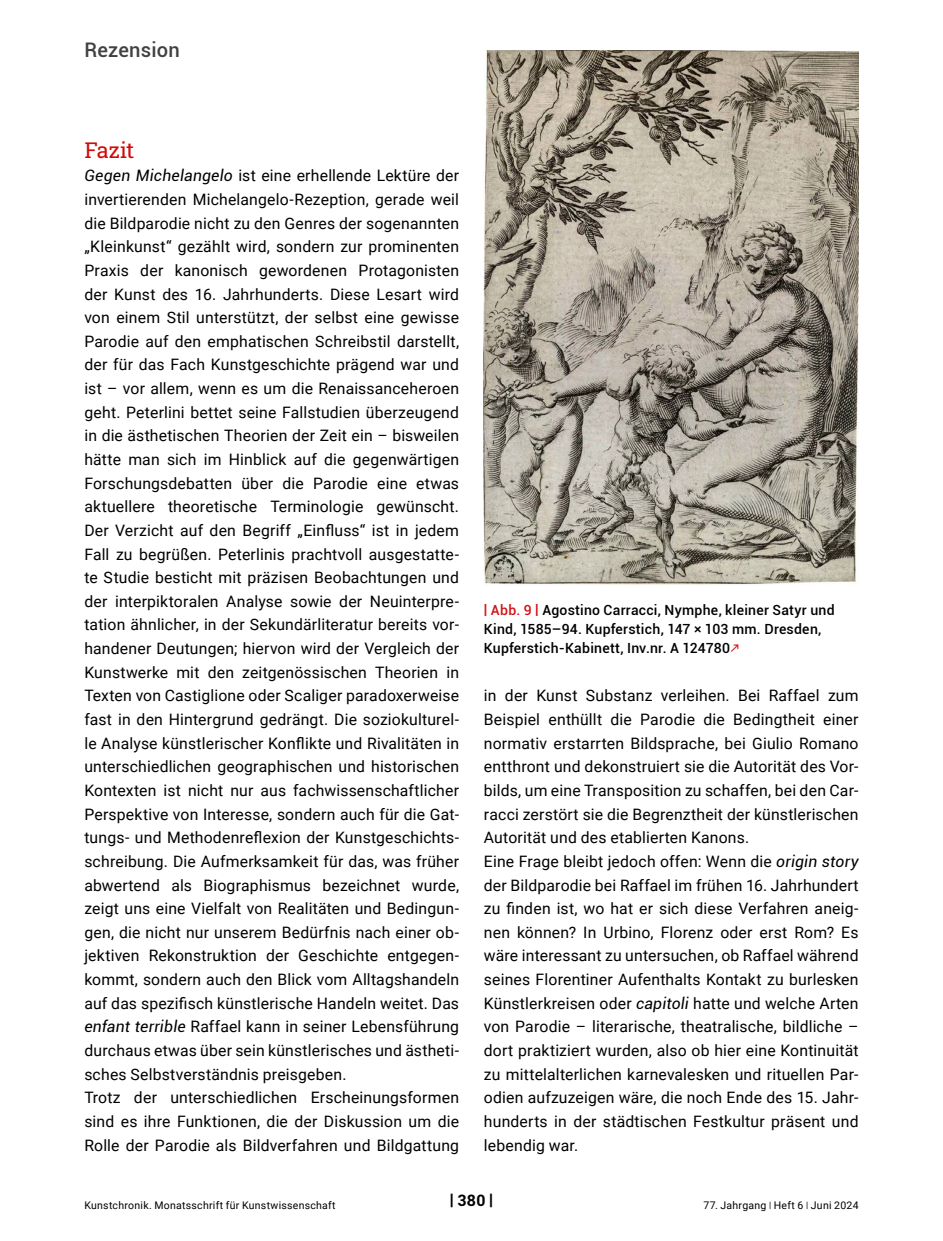
<style>
.page{position:relative;width:943px;height:1241px;background:#fff}
.page>*{position:absolute;margin:0;border:0;box-sizing:border-box;transform-origin:0 0}
.ZÜ_KC{font:21.88px "Roboto Slab";letter-spacing:-.01em;color:#d30909}
.t1{font:500 20.12px "Roboto";letter-spacing:.01em;color:#424141}
.Fließtext{font:15.75px/23.6px "Roboto";letter-spacing:.01em;color:#000;text-align:justify}
.t2{font:700 15.75px "Roboto";color:#000}
.t3{font:500 14px/19.2px "Roboto";letter-spacing:.02em;color:#000}
.t4{font:10.5px "Roboto";letter-spacing:.025em;color:#000}
.s1{font-style:italic}
.s2{font-weight:700;color:#d31216}
.s3{color:#d31216}
.s4{font-size:8.75px}
</style>
<div class="page">
<img style="left:484px;top:51px;width:374px;height:534px">
<p class="t1" style="left:84px;top:36px;width:97px">Rezension</p>
<p class="ZÜ_KC" style="left:84px;top:135px;width:51px">Fazit</p>
<p class="Fließtext" style="left:84px;top:163px;width:376px"><span class="s1">Gegen Michelangelo</span> ist eine erhellende Lektüre der invertierenden Michelangelo-Rezeption, gerade weil die Bildparodie nicht zu den Genres der sogenannten „Kleinkunst“ gezählt wird, sondern zur prominenten Praxis der kanonisch gewordenen Protagonisten der Kunst des 16. Jahrhunderts. Diese Lesart wird von einem Stil unterstützt, der selbst eine gewisse Parodie auf den emphatischen Schreibstil darstellt, der für das Fach Kunstgeschichte prägend war und ist – vor allem, wenn es um die Renaissanceheroen geht. Peterlini bettet seine Fallstudien überzeugend in die ästhetischen Theorien der Zeit ein – bisweilen hätte man sich im Hinblick auf die gegenwärtigen Forschungsdebatten über die Parodie eine etwas aktuellere theoretische Terminologie gewünscht.<br>Der Verzicht auf den Begriff „Einfluss“ ist in jedem Fall zu begrüßen. Peterlinis prachtvoll ausgestatte&shy;te Studie besticht mit präzisen Beobachtungen und der interpiktoralen Analyse sowie der Neuinterpre&shy;tation ähnlicher, in der Sekundärliteratur bereits vor&shy;handener Deutungen; hiervon wird der Vergleich der Kunstwerke mit den zeitgenössischen Theorien in Texten von Castiglione oder Scaliger paradoxerweise fast in den Hintergrund gedrängt. Die soziokulturel&shy;le Analyse künstlerischer Konflikte und Rivalitäten in unterschiedlichen geographischen und historischen Kontexten ist nicht nur aus fachwissenschaftlicher Perspektive von Interesse, sondern auch für die Gat&shy;tungs- und Methodenreflexion der Kunstgeschichts&shy;schreibung. Die Aufmerksamkeit für das, was früher abwertend als Biographismus bezeichnet wurde, zeigt uns eine Vielfalt von Realitäten und Bedingun&shy;gen, die nicht nur unserem Bedürfnis nach einer ob&shy;jektiven Rekonstruktion der Geschichte entgegen&shy;kommt, sondern auch den Blick vom Alltagshandeln auf das spezifisch künstlerische Handeln weitet. Das <span class="s1">enfant terrible</span> Raffael kann in seiner Lebensführung durchaus etwas über sein künstlerisches und ästheti&shy;sches Selbstverständnis preisgeben.</p>
<p class="Fließtext" style="left:84px;top:1085px;width:376px">Trotz der unterschiedlichen Erscheinungsformen sind es ihre Funktionen, die der Diskussion um die Rolle der Parodie als Bildverfahren und Bildgattung</p>
<p class="t3" style="left:484px;top:599px;width:352px"><span class="s2">|</span> <span class="s3">Abb. 9</span> <span class="s2">|</span> Agostino Carracci, Nymphe, kleiner Satyr und<br>Kind, 1585–94. Kupferstich, 147 × 103 mm. Dresden,<br>Kupferstich-Kabinett, Inv.nr. A 124780</p>
<p class="Fließtext" style="left:484px;top:683px;width:376px">in der Kunst Substanz verleihen. Bei Raffael zum Beispiel enthüllt die Parodie die Bedingtheit einer normativ erstarrten Bildsprache, bei Giulio Romano entthront und dekonstruiert sie die Autorität des Vor&shy;bilds, um eine Transposition zu schaffen, bei den Car&shy;racci zerstört sie die Begrenztheit der künstlerischen Autorität und des etablierten Kanons.</p>
<p class="Fließtext" style="left:484px;top:848px;width:376px">Eine Frage bleibt jedoch offen: Wenn die <span class="s1">origin story </span>der Bildparodie bei Raffael im frühen 16. Jahrhundert zu finden ist, wo hat er sich diese Verfahren aneig&shy;nen können? In Urbino, Florenz oder erst Rom? Es wäre interessant zu untersuchen, ob Raffael während seines Florentiner Aufenthalts Kontakt zu burlesken Künstlerkreisen oder <span class="s1">capitoli</span> hatte und welche Arten von Parodie – literarische, theatralische, bildliche – dort praktiziert wurden, also ob hier eine Kontinuität zu mittelalterlichen karnevalesken und rituellen Par&shy;odien aufzuzeigen wäre, die noch Ende des 15. Jahr&shy;hunderts in der städtischen Festkultur präsent und lebendig war.</p>
<p class="t4" style="left:84px;top:1197px;width:253px">Kunstchronik. Monatsschrift für Kunstwissenschaft</p>
<p class="t2" style="left:449px;top:1189px;width:45px">| 380 |</p>
<p class="t4" style="left:703px;top:1197px;width:157px">77. Jahrgang <span class="s4">|</span> Heft 6 <span class="s4">|</span> Juni 2024</p>
</div>
